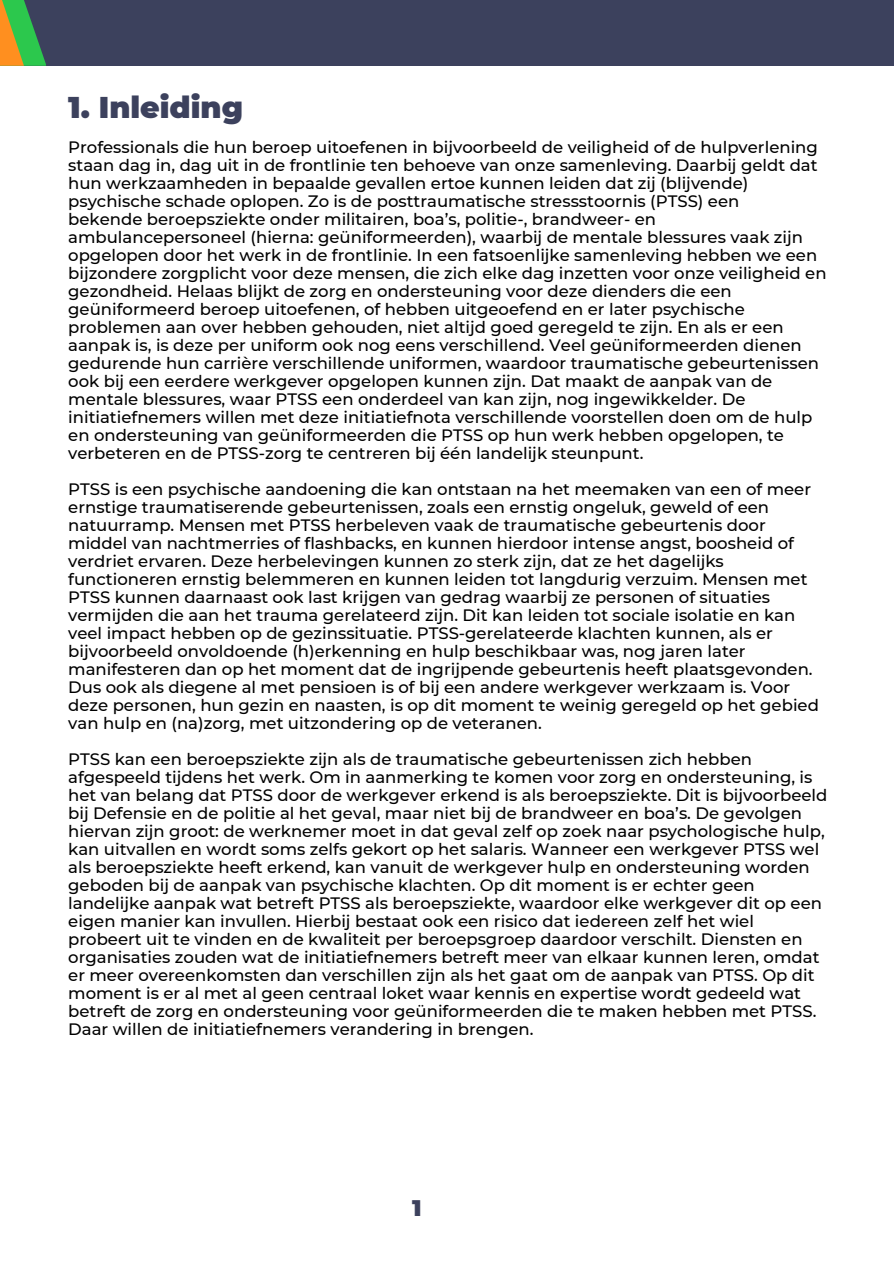
<style>
.page{position:relative;width:894px;height:1264px;background:#fff}
.page>*{position:absolute;margin:0;border:0;box-sizing:border-box;transform-origin:0 0}
.t1{font:900 30px "Montserrat";color:#3c415d}
.t2{font:900 22.5px "Montserrat";color:#3c415d}
.t3{font:500 16.5px "Montserrat";color:#000}
</style>
<div class="page">
<div style="left:0;top:0;width:893px;height:66px;background:#3c415d"></div>
<svg style="left:24px;top:0;width:22px;height:66px"></svg>
<svg style="left:0;top:0;width:24px;height:66px;background:#9da934"></svg>
<p class="t1" style="left:68px;top:89px;width:176px">1. Inleiding</p>
<h1 class="t3" style="left:68px;top:137px;width:751px">Professionals die hun beroep uitoefenen in bijvoorbeeld de veiligheid of de hulpverlening</h1>
<p class="t3" style="left:68px;top:155px;width:750px">staan dag in, dag uit in de frontlinie ten behoeve van onze samenleving. Daarbij geldt dat</p>
<p class="t3" style="left:68px;top:173px;width:681px">hun werkzaamheden in bepaalde gevallen ertoe kunnen leiden dat zij (blijvende)</p>
<p class="t3" style="left:68px;top:191px;width:672px">psychische schade oplopen. Zo is de posttraumatische stressstoornis (PTSS) een</p>
<p class="t3" style="left:68px;top:209px;width:589px">bekende beroepsziekte onder militairen, boa’s, politie-, brandweer- en</p>
<p class="t3" style="left:68px;top:227px;width:736px">ambulancepersoneel (hierna: geüniformeerden), waarbij de mentale blessures vaak zijn</p>
<p class="t3" style="left:68px;top:245px;width:750px">opgelopen door het werk in de frontlinie. In een fatsoenlijke samenleving hebben we een</p>
<p class="t3" style="left:68px;top:263px;width:759px">bijzondere zorgplicht voor deze mensen, die zich elke dag inzetten voor onze veiligheid en</p>
<p class="t3" style="left:68px;top:281px;width:665px">gezondheid. Helaas blijkt de zorg en ondersteuning voor deze dienders die een</p>
<p class="t3" style="left:68px;top:299px;width:677px">geüniformeerd beroep uitoefenen, of hebben uitgeoefend en er later psychische</p>
<p class="t3" style="left:68px;top:317px;width:716px">problemen aan over hebben gehouden, niet altijd goed geregeld te zijn. En als er een</p>
<p class="t3" style="left:68px;top:335px;width:734px">aanpak is, is deze per uniform ook nog eens verschillend. Veel geüniformeerden dienen</p>
<p class="t3" style="left:68px;top:353px;width:752px">gedurende hun carrière verschillende uniformen, waardoor traumatische gebeurtenissen</p>
<p class="t3" style="left:68px;top:371px;width:705px">ook bij een eerdere werkgever opgelopen kunnen zijn. Dat maakt de aanpak van de</p>
<p class="t3" style="left:68px;top:389px;width:678px">mentale blessures, waar PTSS een onderdeel van kan zijn, nog ingewikkelder. De</p>
<p class="t3" style="left:68px;top:407px;width:745px">initiatiefnemers willen met deze initiatiefnota verschillende voorstellen doen om de hulp</p>
<p class="t3" style="left:68px;top:425px;width:717px">en ondersteuning van geüniformeerden die PTSS op hun werk hebben opgelopen, te</p>
<p class="t3" style="left:68px;top:443px;width:576px">verbeteren en de PTSS-zorg te centreren bij één landelijk steunpunt.</p>
<p class="t3" style="left:68px;top:479px;width:744px">PTSS is een psychische aandoening die kan ontstaan na het meemaken van een of meer</p>
<p class="t3" style="left:68px;top:497px;width:702px">ernstige traumatiserende gebeurtenissen, zoals een ernstig ongeluk, geweld of een</p>
<p class="t3" style="left:68px;top:515px;width:699px">natuurramp. Mensen met PTSS herbeleven vaak de traumatische gebeurtenis door</p>
<p class="t3" style="left:68px;top:533px;width:727px">middel van nachtmerries of flashbacks, en kunnen hierdoor intense angst, boosheid of</p>
<p class="t3" style="left:68px;top:551px;width:657px">verdriet ervaren. Deze herbelevingen kunnen zo sterk zijn, dat ze het dagelijks</p>
<p class="t3" style="left:68px;top:569px;width:740px">functioneren ernstig belemmeren en kunnen leiden tot langdurig verzuim. Mensen met</p>
<p class="t3" style="left:68px;top:587px;width:703px">PTSS kunnen daarnaast ook last krijgen van gedrag waarbij ze personen of situaties</p>
<p class="t3" style="left:68px;top:605px;width:728px">vermijden die aan het trauma gerelateerd zijn. Dit kan leiden tot sociale isolatie en kan</p>
<p class="t3" style="left:68px;top:623px;width:706px">veel impact hebben op de gezinssituatie. PTSS-gerelateerde klachten kunnen, als er</p>
<p class="t3" style="left:68px;top:641px;width:678px">bijvoorbeeld onvoldoende (h)erkenning en hulp beschikbaar was, nog jaren later</p>
<p class="t3" style="left:68px;top:659px;width:745px">manifesteren dan op het moment dat de ingrijpende gebeurtenis heeft plaatsgevonden.</p>
<p class="t3" style="left:68px;top:677px;width:723px">Dus ook als diegene al met pensioen is of bij een andere werkgever werkzaam is. Voor</p>
<p class="t3" style="left:68px;top:695px;width:752px">deze personen, hun gezin en naasten, is op dit moment te weinig geregeld op het gebied</p>
<p class="t3" style="left:68px;top:713px;width:475px">van hulp en (na)zorg, met uitzondering op de veteranen.</p>
<p class="t3" style="left:68px;top:749px;width:685px">PTSS kan een beroepsziekte zijn als de traumatische gebeurtenissen zich hebben</p>
<p class="t3" style="left:68px;top:767px;width:745px">afgespeeld tijdens het werk. Om in aanmerking te komen voor zorg en ondersteuning, is</p>
<p class="t3" style="left:68px;top:785px;width:760px">het van belang dat PTSS door de werkgever erkend is als beroepsziekte. Dit is bijvoorbeeld</p>
<p class="t3" style="left:68px;top:803px;width:735px">bij Defensie en de politie al het geval, maar niet bij de brandweer en boa’s. De gevolgen</p>
<p class="t3" style="left:68px;top:821px;width:758px">hiervan zijn groot: de werknemer moet in dat geval zelf op zoek naar psychologische hulp,</p>
<p class="t3" style="left:68px;top:839px;width:752px">kan uitvallen en wordt soms zelfs gekort op het salaris. Wanneer een werkgever PTSS wel</p>
<p class="t3" style="left:68px;top:857px;width:742px">als beroepsziekte heeft erkend, kan vanuit de werkgever hulp en ondersteuning worden</p>
<p class="t3" style="left:68px;top:875px;width:688px">geboden bij de aanpak van psychische klachten. Op dit moment is er echter geen</p>
<p class="t3" style="left:68px;top:893px;width:755px">landelijke aanpak wat betreft PTSS als beroepsziekte, waardoor elke werkgever dit op een</p>
<p class="t3" style="left:68px;top:911px;width:687px">eigen manier kan invullen. Hierbij bestaat ook een risico dat iedereen zelf het wiel</p>
<p class="t3" style="left:68px;top:929px;width:735px">probeert uit te vinden en de kwaliteit per beroepsgroep daardoor verschilt. Diensten en</p>
<p class="t3" style="left:68px;top:947px;width:752px">organisaties zouden wat de initiatiefnemers betreft meer van elkaar kunnen leren, omdat</p>
<p class="t3" style="left:68px;top:965px;width:747px">er meer overeenkomsten dan verschillen zijn als het gaat om de aanpak van PTSS. Op dit</p>
<p class="t3" style="left:68px;top:983px;width:734px">moment is er al met al geen centraal loket waar kennis en expertise wordt gedeeld wat</p>
<p class="t3" style="left:68px;top:1001px;width:749px">betreft de zorg en ondersteuning voor geüniformeerden die te maken hebben met PTSS.</p>
<p class="t3" style="left:68px;top:1019px;width:466px">Daar willen de initiatiefnemers verandering in brengen.</p>
<p class="t2" style="left:412px;top:1194px;width:11px">1</p>
</div>
